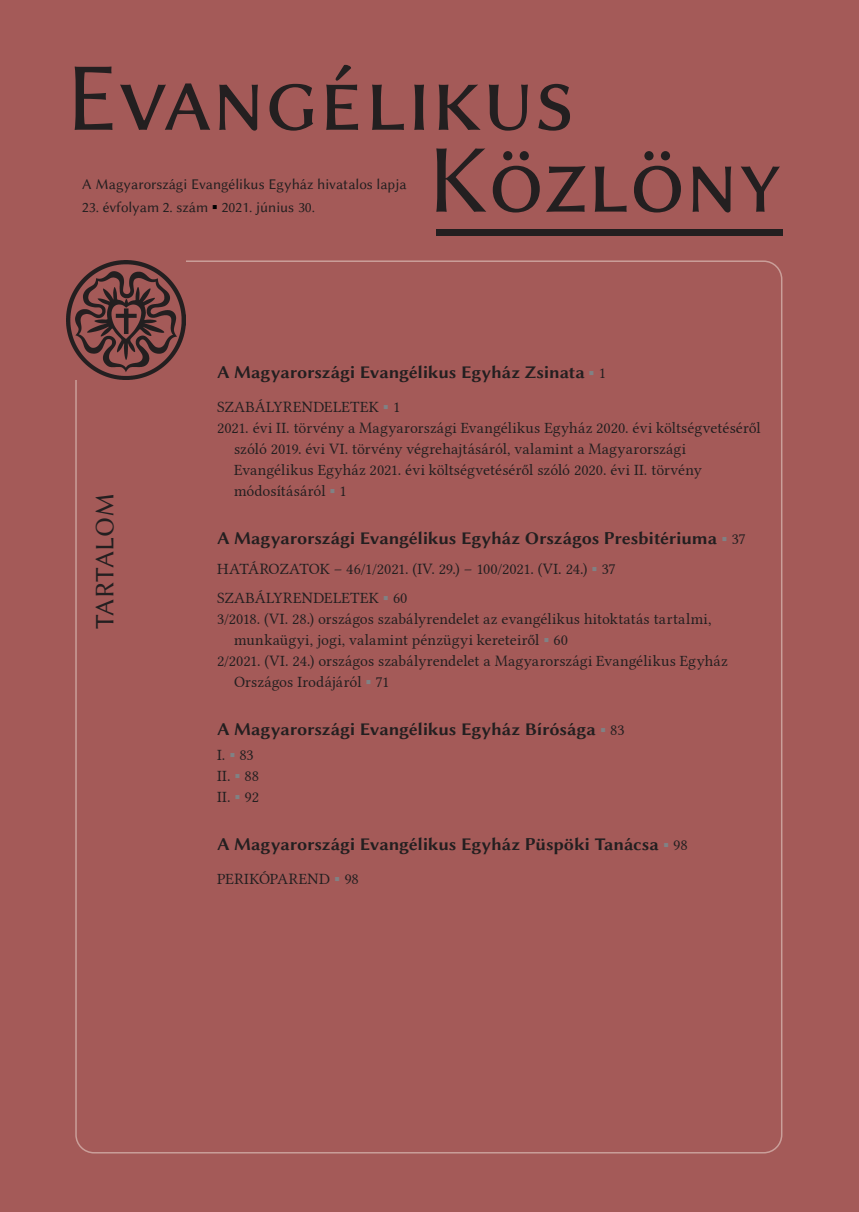
<style>
.page{position:relative;width:859px;height:1212px;background:#a45a58}
.page>*{position:absolute;margin:0;border:0;box-sizing:border-box;transform-origin:0 0}
.t1{font:97.5px "Linux Biolinum G";color:#231f20}
.t2{font:27px "Linux Biolinum G";letter-spacing:.01em;color:#231f20}
.t3{font:18px "Linux Biolinum GB";letter-spacing:-.01em;color:#231f20}
.t4{font:15.75px/21px "Linux Libertine G";letter-spacing:.005em;color:#231f20}
.t5{font:15px "Linux Biolinum G";color:#231f20}
.s1{color:#000001}
.s2{color:#808285}
.s3{font-family:"Linux Libertine G";font-size:15.75px}
</style>
<div class="page">
<img style="left:67px;top:260px;width:119px;height:119px">
<div style="left:436px;top:230px;width:346px;height:6px;background:#231f20"></div>
<h1 class="t1" style="left:65px;top:43px;width:509px">Evangélikus</h1>
<p class="t5" style="left:82px;top:176px;width:326px">A Magyarországi Evangélikus Egyház hivatalos lapja</p>
<p class="t5" style="left:82px;top:198px;width:235px">23. évfolyam 2. szám <span class="s1">▪</span> 2021. június 30.</p>
<h1 class="t1" style="left:427px;top:124px;width:356px">Közlöny</h1>
<h2 class="t2" style="left:89px;top:629px;width:138px;rotate:-90deg">TARTALOM</h2>
<p class="t3" style="left:217px;top:360px;width:390px">A Magyarországi Evangélikus Egyház Zsinata <span class="s2">▪</span> <span class="s3">1</span></p>
<p class="t4" style="left:217px;top:396px;width:185px">SZABÁLYRENDELETEK <span class="s2">▪</span> 1</p>
<p class="t4" style="left:217px;top:417px;width:545px">2021. évi II. törvény a Magyarországi Evangélikus Egyház 2020. évi költségvetéséről</p>
<p class="t4" style="left:234px;top:438px;width:453px">szóló 2019. évi VI. törvény végrehajtásáról, valamint a Magyarországi</p>
<p class="t4" style="left:234px;top:459px;width:469px">Evangélikus Egyház 2021. évi költségvetéséről szóló 2020. évi II. törvény</p>
<p class="t4" style="left:234px;top:480px;width:114px">módosításáról <span class="s2">▪</span> 1</p>
<p class="t3" style="left:217px;top:526px;width:530px">A Magyarországi Evangélikus Egyház Országos Presbitériuma <span class="s2">▪</span> <span class="s3">37</span></p>
<p class="t4" style="left:217px;top:554px;width:400px;line-height:29.5px">HATÁROZATOK – 46/1/2021. (IV. 29.) – 100/2021. (VI. 24.) <span class="s2">▪</span> 37<br>SZABÁLYRENDELETEK <span class="s2">▪</span> 60</p>
<p class="t4" style="left:217px;top:608px;width:496px">3/2018. (VI. 28.) országos szabályrendelet az evangélikus hitoktatás tartalmi,</p>
<p class="t4" style="left:234px;top:629px;width:335px">munkaügyi, jogi, valamint pénzügyi kereteiről <span class="s2">▪</span> 60</p>
<p class="t4" style="left:217px;top:650px;width:512px">2/2021. (VI. 24.) országos szabályrendelet a Magyarországi Evangélikus Egyház</p>
<p class="t4" style="left:234px;top:671px;width:157px">Országos Irodájáról <span class="s2">▪</span> 71</p>
<p class="t3" style="left:217px;top:717px;width:409px">A Magyarországi Evangélikus Egyház Bírósága <span class="s2">▪</span> <span class="s3">83</span></p>
<p class="t4" style="left:217px;top:745px;width:44px">I. <span class="s2">▪</span> 83<br>II. <span class="s2">▪</span> 88<br>II. <span class="s2">▪</span> 92</p>
<p class="t3" style="left:217px;top:832px;width:472px">A Magyarországi Evangélikus Egyház Püspöki Tanácsa <span class="s2">▪</span> <span class="s3">98</span></p>
<p class="t4" style="left:217px;top:868px;width:143px">PERIKÓPAREND <span class="s2">▪</span> 98</p>
</div>
